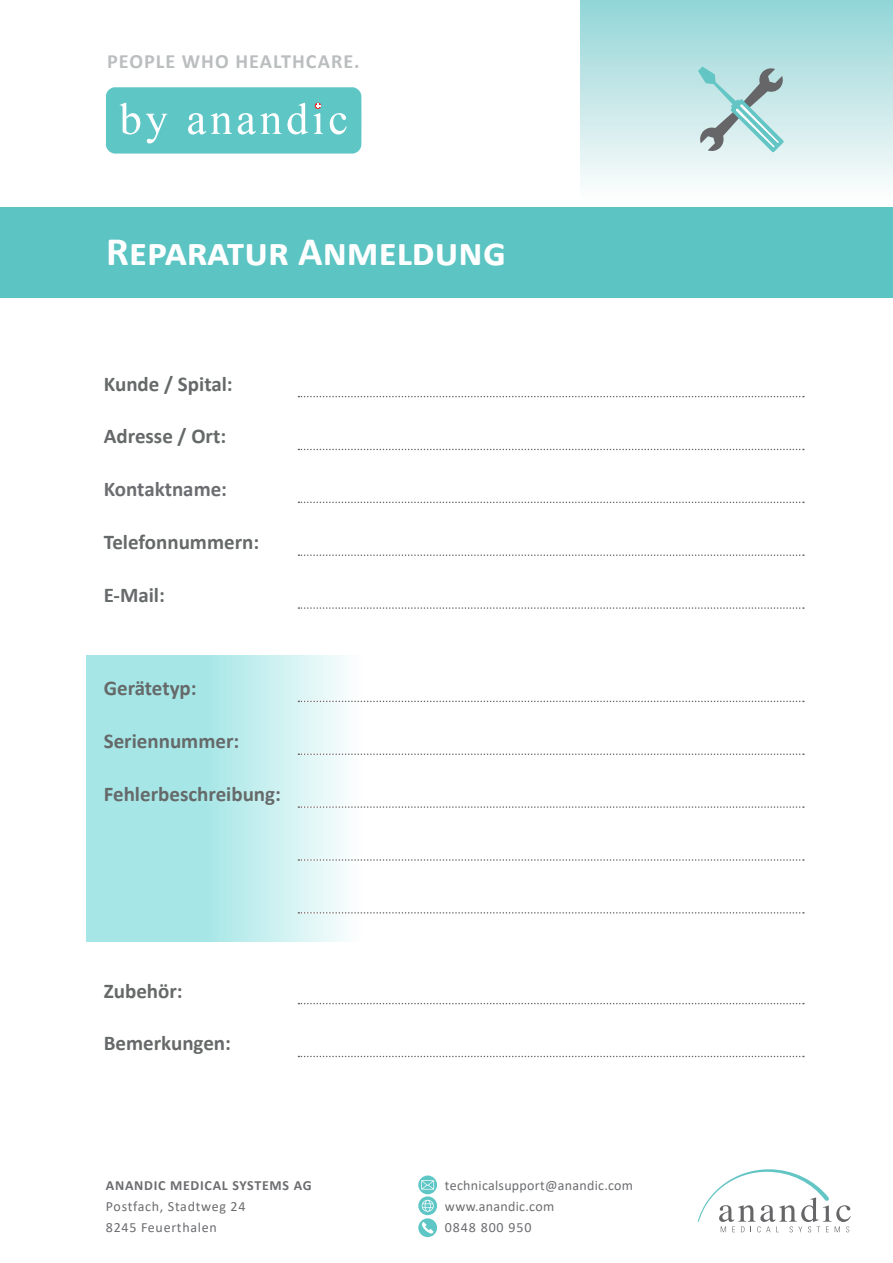
<style>
.page{position:relative;width:893px;height:1263px;background:#fff}
.page>*{position:absolute;margin:0;border:0;box-sizing:border-box;transform-origin:0 0}
.t1{font:700 40.5px "Calibri";color:#fff}
.t2{font:700 21px "Calibri";color:#666969}
.t3{font:700 21px "Calibri";color:#6c6d70}
.t4{font:700 21px "Calibri";color:#666a6a}
.t5{font:700 20.25px "Calibri";letter-spacing:.05em;color:#bbbebf}
.t6{font:13.95px "Calibri";letter-spacing:.03em;color:#6c6d70}
.t7{font:13.95px "Calibri";letter-spacing:.05em;color:#6c6d70}
.t8{font:700 13.95px "Calibri";letter-spacing:.05em;color:#6c6d70}
.t9{font:13.95px "Calibri";letter-spacing:.06em;color:#6c6d70}
</style>
<div class="page">
<div style="left:0;top:208px;width:893px;height:90px;background:#5cc5c3"></div>
<svg style="left:106px;top:87px;width:255px;height:66px;background:#6ecbcb"></svg>
<svg style="left:698px;top:1169px;width:153px;height:63px"></svg>
<svg style="left:418px;top:1175px;width:19px;height:19px"></svg>
<svg style="left:421px;top:1180px;width:13px;height:9px"></svg>
<svg style="left:418px;top:1196px;width:19px;height:19px"></svg>
<svg style="left:422px;top:1200px;width:12px;height:12px"></svg>
<svg style="left:418px;top:1218px;width:19px;height:19px"></svg>
<svg style="left:422px;top:1222px;width:12px;height:11px"></svg>
<div style="left:580px;top:0;width:313px;height:200px;background:linear-gradient(to bottom,#92d4d6,#fdfcfd)"></div>
<svg style="left:698px;top:67px;width:86px;height:85px;background:#b0d1d2"></svg>
<svg style="left:86px;top:655px;width:335px;height:286px"></svg>
<svg style="left:298px;top:396px;width:506px;height:1px"></svg>
<svg style="left:298px;top:449px;width:506px;height:1px"></svg>
<svg style="left:298px;top:502px;width:506px;height:1px"></svg>
<svg style="left:298px;top:701px;width:506px;height:1px"></svg>
<svg style="left:298px;top:753px;width:506px;height:2px"></svg>
<svg style="left:298px;top:806px;width:506px;height:2px"></svg>
<svg style="left:298px;top:859px;width:506px;height:2px"></svg>
<svg style="left:298px;top:912px;width:506px;height:1px"></svg>
<svg style="left:298px;top:1003px;width:506px;height:1px"></svg>
<svg style="left:298px;top:1056px;width:506px;height:1px"></svg>
<svg style="left:298px;top:554px;width:506px;height:2px"></svg>
<svg style="left:298px;top:607px;width:506px;height:2px"></svg>
<p class="t5" style="left:107px;top:47px;width:254px">PEOPLE WHO HEALTHCARE.</p>
<h1 class="t1" style="left:106px;top:223px;width:401px">Reparatur Anmeldung</h1>
<p class="t2" style="left:104px;top:369px;width:130px">Kunde / Spital:</p>
<p class="t2" style="left:104px;top:422px;width:124px">Adresse / Ort:</p>
<p class="t3" style="left:104px;top:474px;width:125px">Kontaktname:</p>
<p class="t2" style="left:104px;top:527px;width:157px">Telefonnummern:</p>
<p class="t4" style="left:104px;top:580px;width:63px">E-Mail:</p>
<p class="t2" style="left:104px;top:673px;width:94px">Gerätetyp:</p>
<p class="t2" style="left:104px;top:726px;width:137px">Seriennummer:</p>
<p class="t2" style="left:104px;top:779px;width:179px">Fehlerbeschreibung:</p>
<p class="t2" style="left:104px;top:976px;width:80px">Zubehör:</p>
<p class="t2" style="left:104px;top:1029px;width:129px">Bemerkungen:</p>
<p class="t8" style="left:106px;top:1175px;width:207px">ANANDIC MEDICAL SYSTEMS AG</p>
<p class="t6" style="left:445px;top:1175px;width:190px">technicalsupport@anandic.com</p>
<p class="t7" style="left:106px;top:1196px;width:141px">Postfach, Stadtweg 24</p>
<p class="t6" style="left:445px;top:1196px;width:111px">www.anandic.com</p>
<p class="t7" style="left:106px;top:1217px;width:112px">8245 Feuerthalen</p>
<p class="t9" style="left:445px;top:1217px;width:88px">0848 800 950</p>
</div>
